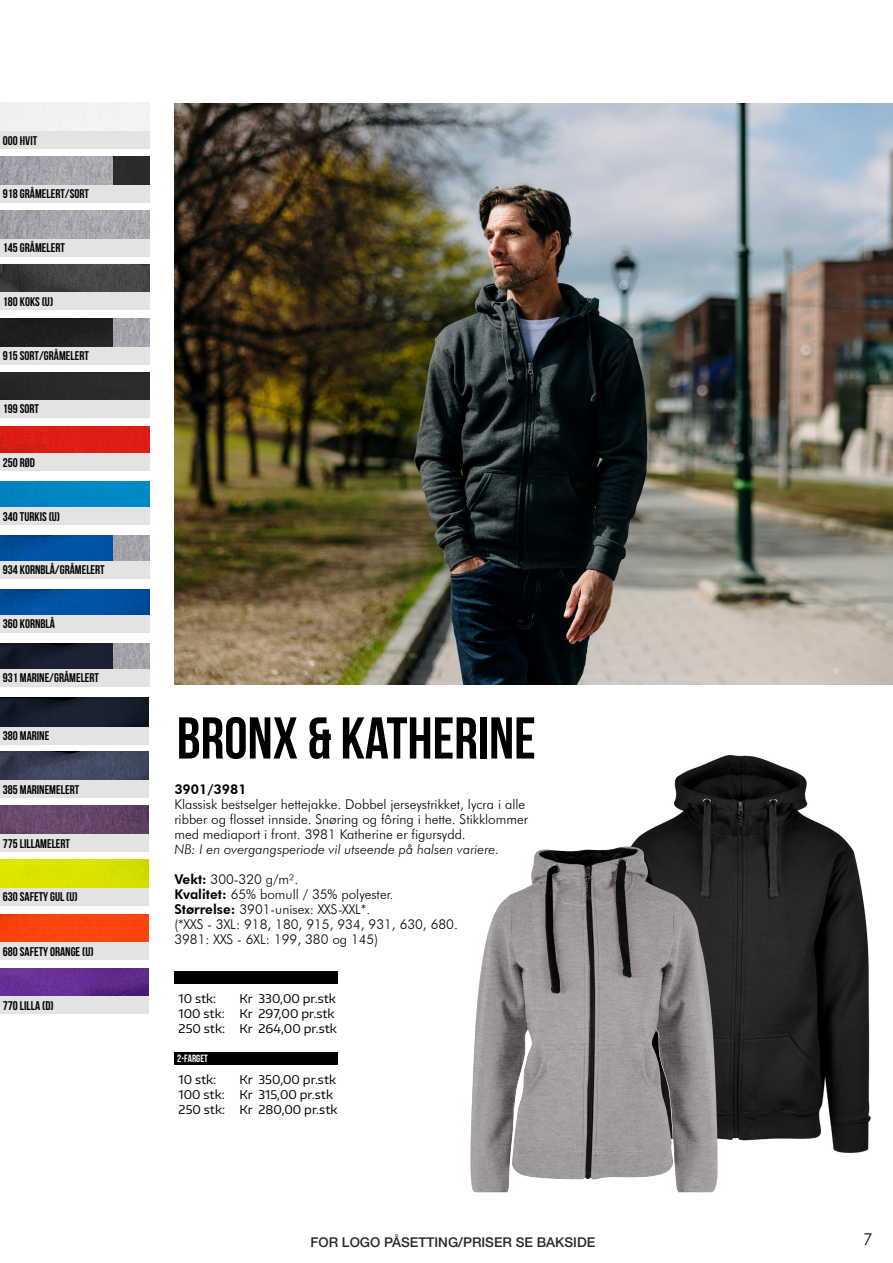
<style>
.page{position:relative;width:893px;height:1263px;background:#fff}
.page>*{position:absolute;margin:0;border:0;box-sizing:border-box;transform-origin:0 0}
.t1{font:58.8px "Bebas Neue";color:#000}
.t2{font:300 16.5px "Futura BT";color:#000}
.t3{font:300 13.5px/15px "Futura BT";color:#000}
.t4{font:italic 300 13.5px "Futura BT";color:#000}
.t5{font:500 13.5px "Helvetica Neue LT Std";color:#282827}
.t6{font:800 13.5px "Futura BT";color:#000}
.t7{font:12.6px "Bebas Neue";color:#000}
.PRODUKTTEKST{font:12px "Encode Sans Wide";color:#000}
.t8{font:10.5px "Bebas Neue";color:#fff}
.s1{font-weight:800}
</style>
<div class="page">
<img style="left:0;top:643px;width:113px;height:26px">
<img style="left:113px;top:643px;width:37px;height:26px">
<img style="left:0;top:697px;width:149px;height:30px">
<img style="left:0;top:589px;width:150px;height:26px">
<div style="left:0;top:319px;width:113px;height:28px;background:#1e1e20"></div>
<img style="left:113px;top:319px;width:37px;height:28px">
<img style="left:0;top:156px;width:113px;height:29px">
<img style="left:113px;top:156px;width:37px;height:29px">
<img style="left:0;top:210px;width:150px;height:29px">
<img style="left:0;top:752px;width:149px;height:28px">
<img style="left:0;top:806px;width:149px;height:28px">
<img style="left:0;top:264px;width:150px;height:28px">
<img style="left:0;top:860px;width:149px;height:28px">
<img style="left:0;top:914px;width:149px;height:29px">
<div style="left:0;top:373px;width:150px;height:27px;background:#2a2a2b"></div>
<img style="left:0;top:427px;width:150px;height:26px">
<div style="left:0;top:481px;width:150px;height:26px;background:#0087c4"></div>
<img style="left:0;top:535px;width:113px;height:26px">
<div style="left:0;top:727px;width:149px;height:18px;background:#e3e3e3"></div>
<div style="left:0;top:131px;width:150px;height:18px;background:#e3e3e3"></div>
<div style="left:0;top:185px;width:150px;height:18px;background:#e3e3e3"></div>
<div style="left:0;top:780px;width:149px;height:18px;background:#e3e3e3"></div>
<div style="left:0;top:239px;width:150px;height:18px;background:#e3e3e3"></div>
<div style="left:0;top:834px;width:149px;height:18px;background:#e3e3e3"></div>
<div style="left:0;top:292px;width:150px;height:18px;background:#e3e3e3"></div>
<div style="left:0;top:888px;width:149px;height:18px;background:#e3e3e3"></div>
<div style="left:0;top:347px;width:150px;height:17px;background:#e3e3e3"></div>
<div style="left:0;top:943px;width:149px;height:17px;background:#e3e3e3"></div>
<div style="left:0;top:400px;width:150px;height:18px;background:#e3e3e3"></div>
<div style="left:0;top:453px;width:150px;height:18px;background:#e3e3e3"></div>
<div style="left:0;top:507px;width:150px;height:18px;background:#e3e3e3"></div>
<div style="left:0;top:561px;width:150px;height:17px;background:#e3e3e3"></div>
<div style="left:0;top:615px;width:150px;height:17px;background:#e3e3e3"></div>
<div style="left:0;top:669px;width:150px;height:18px;background:#e3e3e3"></div>
<img style="left:0;top:968px;width:149px;height:29px">
<div style="left:0;top:997px;width:149px;height:17px;background:#e3e3e3"></div>
<img style="left:113px;top:535px;width:37px;height:26px">
<img style="left:174px;top:103px;width:719px;height:581px">
<div style="left:174px;top:971px;width:164px;height:13px;background:#000"></div>
<img style="left:631px;top:754px;width:240px;height:399px">
<img style="left:470px;top:846px;width:248px;height:346px">
<div style="left:174px;top:1052px;width:164px;height:12px;background:#000"></div>
<p class="t7" style="left:3px;top:133px;width:36px">000 HVIT</p>
<p class="t7" style="left:3px;top:187px;width:87px">918 GRÅMELERT/SORT</p>
<p class="t7" style="left:3px;top:241px;width:63px">145 GRÅMELERT</p>
<p class="t7" style="left:3px;top:295px;width:52px">180 KOKS (U)</p>
<p class="t7" style="left:3px;top:349px;width:87px">915 SORT/GRÅMELERT</p>
<p class="t7" style="left:3px;top:402px;width:38px">199 SORT</p>
<p class="t7" style="left:3px;top:456px;width:34px">250 RØD</p>
<p class="t7" style="left:3px;top:509px;width:59px">340 TURKIS (U)</p>
<p class="t7" style="left:3px;top:563px;width:103px">934 KORNBLÅ/GRÅMELERT</p>
<p class="t7" style="left:3px;top:617px;width:54px">360 KORNBLÅ</p>
<p class="t7" style="left:3px;top:671px;width:98px">931 MARINE/GRÅMELERT</p>
<p class="t7" style="left:3px;top:729px;width:48px">380 MARINE</p>
<p class="t7" style="left:3px;top:783px;width:78px">385 MARINEMELERT</p>
<p class="t7" style="left:3px;top:836px;width:69px">775 LILLAMELERT</p>
<p class="t7" style="left:3px;top:890px;width:76px">630 SAFETY GUL (U)</p>
<p class="t7" style="left:3px;top:944px;width:92px">680 SAFETY ORANGE (U)</p>
<p class="t7" style="left:3px;top:998px;width:52px">770 LILLA (D)</p>
<p class="t1" style="left:177px;top:706px;width:361px">BRONX &amp; KATHERINE</p>
<p class="t6" style="left:174px;top:781px;width:74px">3901/3981</p>
<p class="t3" style="left:174px;top:797px;width:352px">Klassisk bestselger hettejakke. Dobbel jerseystrikket, lycra i alle</p>
<p class="t3" style="left:174px;top:812px;width:355px">ribber og flosset innside. Snøring og fôring i hette. Stikklommer</p>
<p class="t3" style="left:174px;top:827px;width:293px">med mediaport i front. 3981 Katherine er figursydd.</p>
<p class="t4" style="left:174px;top:841px;width:326px">NB: I en overgangsperiode vil utseende på halsen variere.</p>
<p class="t3" style="left:174px;top:872px;width:125px"><span class="s1">Vekt:</span> 300-320 g/m².</p>
<p class="t3" style="left:174px;top:887px;width:221px"><span class="s1">Kvalitet:</span> 65% bomull / 35% polyester.</p>
<p class="t3" style="left:174px;top:902px;width:285px"><span class="s1">Størrelse:</span> 3901-unisex: XXS-XXL*.<br>(*XXS - 3XL: 918, 180, 915, 934, 931, 630, 680.<br>3981: XXS - 6XL: 199, 380 og 145)</p>
<p class="PRODUKTTEKST" style="left:179px;top:991px;width:39px">10 stk:</p>
<p class="PRODUKTTEKST" style="left:179px;top:1006px;width:48px">100 stk:</p>
<p class="PRODUKTTEKST" style="left:179px;top:1021px;width:48px">250 stk:</p>
<p class="t8" style="left:177px;top:1052px;width:32px">2-FARGET</p>
<p class="PRODUKTTEKST" style="left:179px;top:1071px;width:39px">10 stk:</p>
<p class="PRODUKTTEKST" style="left:179px;top:1086px;width:48px">100 stk:</p>
<p class="PRODUKTTEKST" style="left:179px;top:1101px;width:48px">250 stk:</p>
<p class="PRODUKTTEKST" style="left:239px;top:991px;width:98px">Kr 330,00 pr.stk</p>
<p class="PRODUKTTEKST" style="left:239px;top:1006px;width:97px">Kr 297,00 pr.stk</p>
<p class="PRODUKTTEKST" style="left:239px;top:1021px;width:99px">Kr 264,00 pr.stk</p>
<p class="PRODUKTTEKST" style="left:239px;top:1071px;width:98px">Kr 350,00 pr.stk</p>
<p class="PRODUKTTEKST" style="left:239px;top:1086px;width:95px">Kr 315,00 pr.stk</p>
<p class="PRODUKTTEKST" style="left:239px;top:1101px;width:99px">Kr 280,00 pr.stk</p>
<p class="t5" style="left:310px;top:1234px;width:286px">FOR LOGO PÅSETTING/PRISER SE BAKSIDE</p>
<p class="t2" style="left:863px;top:1229px;width:11px">7</p>
</div>
